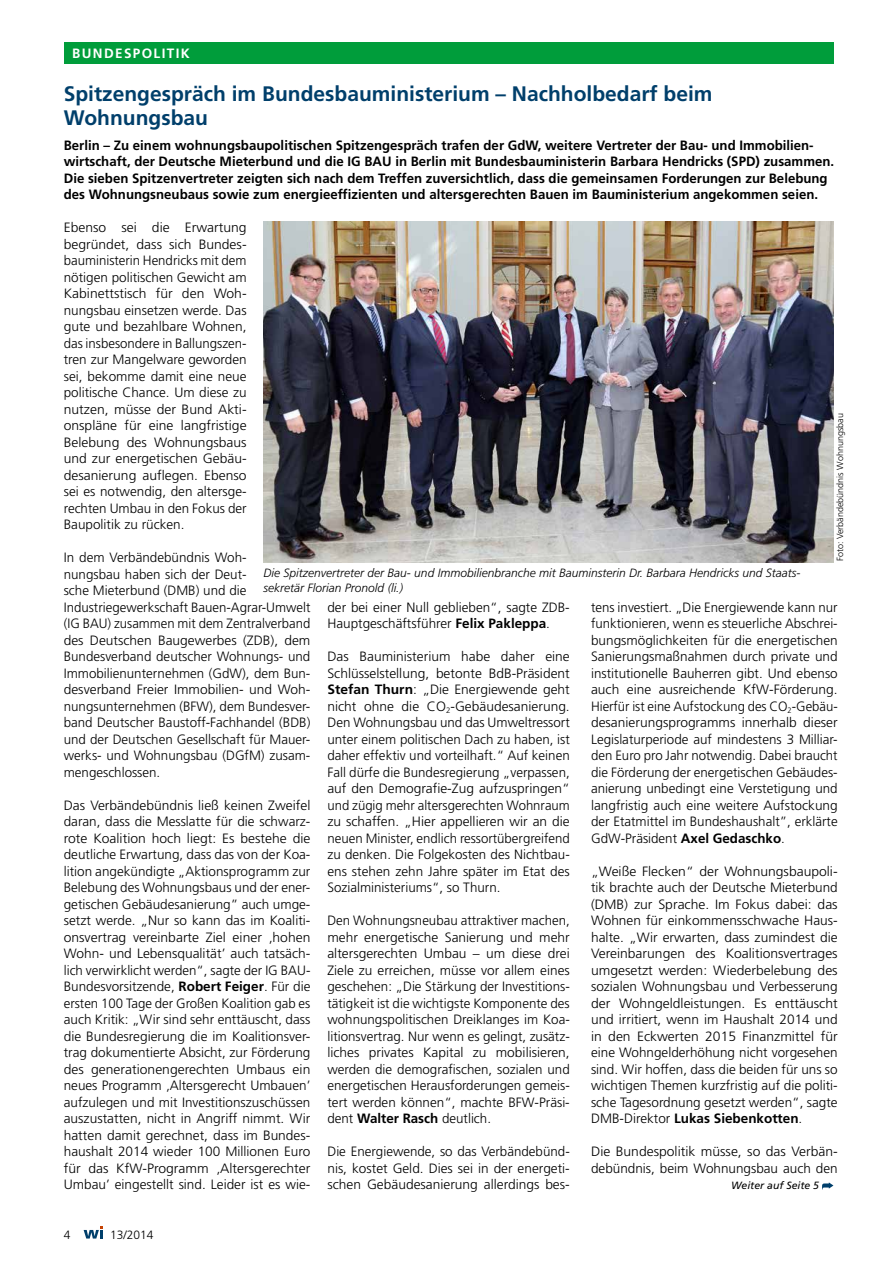
<style>
.page{position:relative;width:893px;height:1263px;background:#fff}
.page>*{position:absolute;margin:0;border:0;box-sizing:border-box;transform-origin:0 0}
.t1{font:700 21px/24px "Frutiger";color:#003f6b}
.t2{font:300 13.5px/16.5px "Frutiger";color:#000;text-align:justify}
.t3{font:700 13.5px/16.5px "Frutiger";color:#000}
.t4{font:700 13.5px "Frutiger";color:#fff}
.t5{font:italic 300 12px/15px "Frutiger";color:#000}
.t6{font:300 12px "Frutiger";color:#000}
.t7{font:italic 10.5px "Frutiger";color:#000}
.t8{font:300 9px "Frutiger";color:#000}
.s1{font-weight:700}
</style>
<div class="page">
<div style="left:64px;top:43px;width:769px;height:21px;background:#009d3b"></div>
<svg style="left:822px;top:1182px;width:11px;height:7px"></svg>
<img style="left:264px;top:221px;width:569px;height:341px">
<svg style="left:84px;top:1226px;width:19px;height:12px"></svg>
<p class="t4" style="left:72px;top:46px;width:11px">bund</p>
<p class="t4" style="left:115px;top:46px;width:18px">espoli</p>
<p class="t4" style="left:167px;top:46px;width:17px">tik</p>
<h1 class="t1" style="left:64px;top:82px;width:650px">Spitzengespräch im Bundesbauministerium – Nachholbedarf beim<br>Wohnungsbau</h1>
<p class="t3" style="left:64px;top:137px;width:772px">Berlin – Zu einem wohnungsbaupolitischen Spitzengespräch trafen der GdW, weitere Vertreter der Bau- und Immobilien&shy;wirtschaft, der Deutsche Mieterbund und die IG BAU in Berlin mit Bundesbauministerin Barbara Hendricks (SPD) zusammen.<br>Die sieben Spitzenvertreter zeigten sich nach dem Treffen zuversichtlich, dass die gemeinsamen Forderungen zur Belebung des Wohnungsneubaus sowie zum energieeffizienten und altersgerechten Bauen im Bauministerium angekommen seien.</p>
<p class="t2" style="left:64px;top:220px;width:184px">Ebenso sei die Erwartung begründet, dass sich Bundes&shy;bauministerin Hendricks mit dem nötigen politischen Gewicht am Kabinettstisch für den Woh&shy;nungsbau einsetzen werde. Das gute und bezahlbare Wohnen, das insbesondere in Ballungszen&shy;tren zur Mangelware geworden sei, bekomme damit eine neue politische Chance. Um diese zu nutzen, müsse der Bund Akti&shy;onspläne für eine langfristige Belebung des Wohnungsbaus und zur energetischen Gebäu&shy;desanierung auflegen. Ebenso sei es notwendig, den altersge&shy;rechten Umbau in den Fokus der Baupolitik zu rücken.</p>
<p class="t2" style="left:64px;top:550px;width:248px;text-align:left">In dem Verbändebündnis Woh-<br>nungsbau haben sich der Deut-<br>sche Mieterbund (DMB) und die Industriegewerkschaft Bauen-Agrar-Umwelt (IG BAU) zusammen mit dem Zentralverband des Deutschen Baugewerbes (ZDB), dem Bundesverband deutscher Wohnungs- und Immobilienunternehmen (GdW), dem Bun&shy;desverband Freier Immobilien- und Woh&shy;nungsunternehmen (BFW), dem Bundesver&shy;band Deutscher Baustoff-Fachhandel (BDB) und der Deutschen Gesellschaft für Mauer&shy;werks- und Wohnungsbau (DGfM) zusam&shy;mengeschlossen.</p>
<p class="t2" style="left:64px;top:797px;width:248px">Das Verbändebündnis ließ keinen Zweifel daran, dass die Messlatte für die schwarz&shy;rote Koalition hoch liegt: Es bestehe die deutliche Erwartung, dass das von der Koa&shy;lition angekündigte „Aktionsprogramm zur Belebung des Wohnungsbaus und der ener&shy;getischen Gebäudesanierung” auch umge&shy;setzt werde. „Nur so kann das im Koaliti&shy;onsvertrag vereinbarte Ziel einer ‚hohen Wohn- und Lebensqualität’ auch tatsäch&shy;lich verwirklicht werden“, sagte der IG BAU-Bundesvorsitzende, <span class="s1">Robert Feiger</span>. Für die ersten 100 Tage der Großen Koalition gab es auch Kritik: „Wir sind sehr enttäuscht, dass die Bundesregierung die im Koalitionsver&shy;trag dokumentierte Absicht, zur Förderung des generationengerechten Umbaus ein neues Programm ‚Altersgerecht Umbauen’ aufzulegen und mit Investitionszuschüssen auszustatten, nicht in Angriff nimmt. Wir hatten damit gerechnet, dass im Bundes&shy;haushalt 2014 wieder 100 Millionen Euro für das KfW-Programm ‚Altersgerechter Umbau’ eingestellt sind. Leider ist es wie-</p>
<p class="t8" style="left:835px;top:561px;width:149px;rotate:-90deg">Foto: Verbändebündnis Wohnungsbau</p>
<p class="t5" style="left:264px;top:566px;width:538px">Die Spitzenvertreter der Bau- und Immobilienbranche mit Bauminsterin Dr. Barbara Hendricks und Staats&shy;sekretär Florian Pronold (li.)</p>
<p class="t2" style="left:327px;top:599px;width:244px">der bei einer Null geblieben“, sagte ZDB-<br>Hauptgeschäftsführer <span class="s1">Felix Pakleppa</span>.</p>
<p class="t2" style="left:327px;top:649px;width:244px">Das Bauministerium habe daher eine Schlüsselstellung, betonte BdB-Präsident <span class="s1">Stefan Thurn</span>: „Die Energiewende geht nicht ohne die CO<sub>2</sub>-Gebäudesanierung.<br>Den Wohnungsbau und das Umweltressort unter einem politischen Dach zu haben, ist daher effektiv und vorteilhaft.“ Auf keinen Fall dürfe die Bundesregierung „verpassen, auf den Demografie-Zug aufzuspringen“ und zügig mehr altersgerechten Wohnraum zu schaffen. „Hier appellieren wir an die neuen Minister, endlich ressortübergreifend zu denken. Die Folgekosten des Nichtbau&shy;ens stehen zehn Jahre später im Etat des Sozialministeriums“, so Thurn.</p>
<p class="t2" style="left:327px;top:913px;width:244px">Den Wohnungsneubau attraktiver machen, mehr energetische Sanierung und mehr altersgerechten Umbau – um diese drei Ziele zu erreichen, müsse vor allem eines geschehen: „Die Stärkung der Investitions&shy;tätigkeit ist die wichtigste Komponente des wohnungspolitischen Dreiklanges im Koa&shy;litionsvertrag. Nur wenn es gelingt, zusätz&shy;liches privates Kapital zu mobilisieren, werden die demografischen, sozialen und energetischen Herausforderungen gemeis&shy;tert werden können“, machte BFW-Präsi&shy;dent <span class="s1">Walter Rasch</span> deutlich.</p>
<p class="t2" style="left:327px;top:1144px;width:244px">Die Energiewende, so das Verbändebünd&shy;nis, kostet Geld. Dies sei in der energeti&shy;schen Gebäudesanierung allerdings bes-</p>
<p class="t2" style="left:591px;top:599px;width:248px">tens investiert. „Die Energiewende kann nur funktionieren, wenn es steuerliche Abschrei&shy;bungsmöglichkeiten für die energetischen Sanierungsmaßnahmen durch private und institutionelle Bauherren gibt. Und ebenso auch eine ausreichende KfW-Förderung.<br>Hierfür ist eine Aufstockung des CO<sub>2</sub>-Gebäu&shy;desanierungsprogramms innerhalb dieser Legislaturperiode auf mindestens 3 Milliar&shy;den Euro pro Jahr notwendig. Dabei braucht die Förderung der energetischen Gebäudes&shy;anierung unbedingt eine Verstetigung und langfristig auch eine weitere Aufstockung der Etatmittel im Bundeshaushalt”, erklärte GdW-Präsident <span class="s1">Axel Gedaschko</span>.</p>
<p class="t2" style="left:591px;top:863px;width:248px">„Weiße Flecken“ der Wohnungsbaupoli&shy;tik brachte auch der Deutsche Mieterbund (DMB) zur Sprache. Im Fokus dabei: das Wohnen für einkommensschwache Haus&shy;halte. „Wir erwarten, dass zumindest die Vereinbarungen des Koalitionsvertrages umgesetzt werden: Wiederbelebung des sozialen Wohnungsbau und Verbesserung der Wohngeldleistungen. Es enttäuscht und irritiert, wenn im Haushalt 2014 und in den Eckwerten 2015 Finanzmittel für eine Wohngelderhöhung nicht vorgesehen sind. Wir hoffen, dass die beiden für uns so wichtigen Themen kurzfristig auf die politi&shy;sche Tagesordnung gesetzt werden“, sagte DMB-Direktor <span class="s1">Lukas Siebenkotten</span>.</p>
<p class="t2" style="left:591px;top:1144px;width:248px">Die Bundespolitik müsse, so das Verbän&shy;debündnis, beim Wohnungsbau auch den</p>
<p class="t7" style="left:731px;top:1180px;width:89px">Weiter auf Seite 5</p>
<p class="t6" style="left:64px;top:1227px;width:8px">4</p>
<p class="t6" style="left:110px;top:1227px;width:45px">13/2014</p>
</div>
